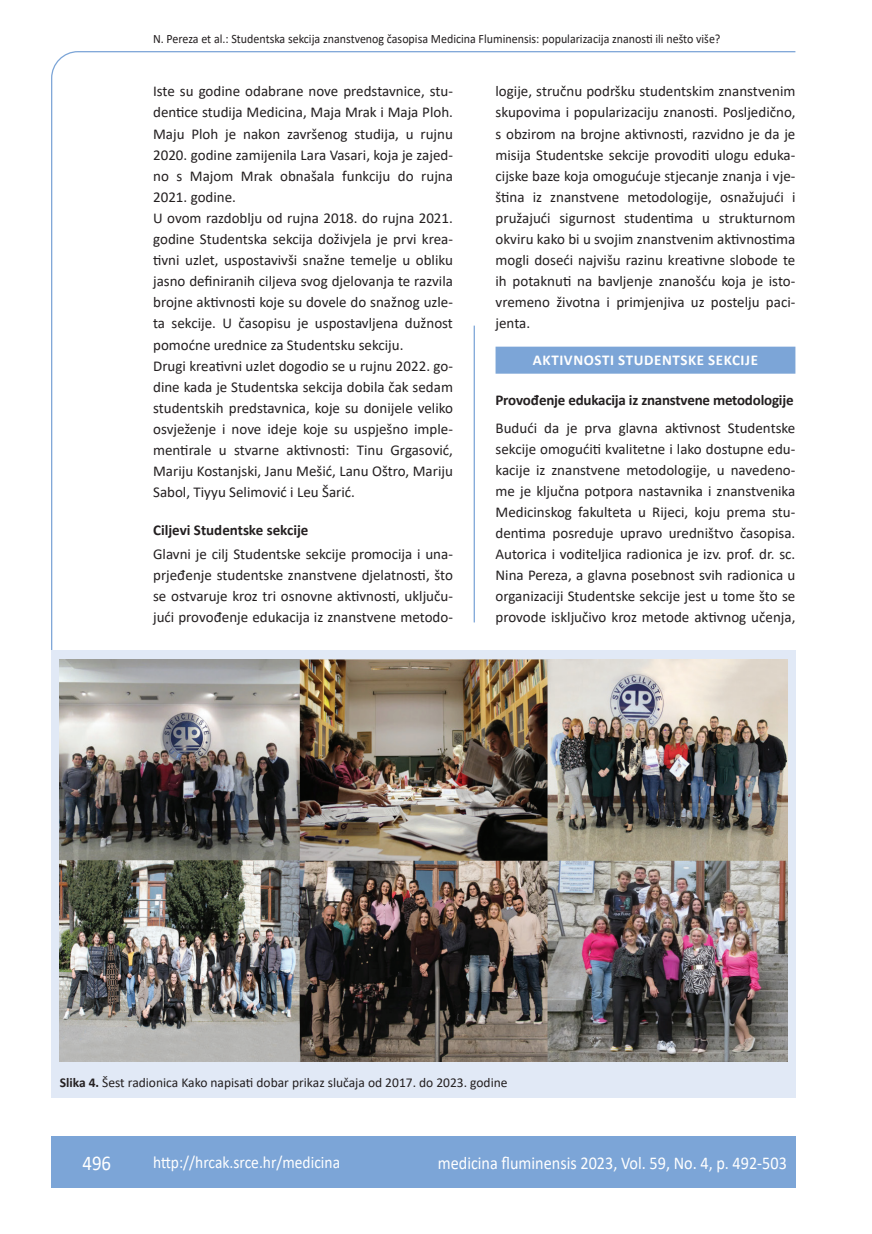
<style>
.page{position:relative;width:872px;height:1234px;background:#fff}
.page>*{position:absolute;margin:0;border:0;box-sizing:border-box;transform-origin:0 0}
.t1{font:21px "Calibri";color:#fff;scale:.9 1}
.t2{font:18px "Calibri";color:#fff;scale:.9 1}
.t3{font:17.25px "Calibri";color:#fff;scale:.9 1}
.osnovni_tekst{font:15px/21.1px "Calibri";color:#231f20;text-align:justify}
.podnaslov{font:700 15px "Calibri";letter-spacing:-.015em;color:#231f20}
.naslov_ruler{font:700 15px "Calibri";letter-spacing:.04em;color:#fff}
.potpis_slika{font:13.5px "Calibri";color:#231f20}
.glava{font:12.75px "Calibri";color:#231f20;scale:.94 1}
.s1{font-weight:700}
</style>
<div class="page">
<svg style="left:51px;top:51px;width:745px;height:600px"></svg>
<hr style="left:473px;top:325px;width:2px;height:297px;background:#7ca5d7">
<div style="left:51px;top:1135px;width:744px;height:51px;background:#7ca5d7"></div>
<div style="left:495px;top:346px;width:300px;height:27px;background:#7ca5d7"></div>
<div style="left:51px;top:650px;width:744px;height:447px;background:#e1e9f6"></div>
<img style="left:60px;top:659px;width:727px;height:402px">
<p class="glava" style="left:153px;top:29px;width:605px">N. Pereza et al.: Studentska sekcija znanstvenog časopisa Medicina Fluminensis: popularizacija znanosti ili nešto više?</p>
<p class="osnovni_tekst" style="left:153px;top:80px;width:301px">Iste su godine odabrane nove predstavnice, stu&shy;dentice studija Medicina, Maja Mrak i Maja Ploh.<br>Maju Ploh je nakon završenog studija, u rujnu 2020. godine zamijenila Lara Vasari, koja je zajed&shy;no s Majom Mrak obnašala funkciju do rujna 2021. godine.</p>
<p class="osnovni_tekst" style="left:153px;top:207px;width:301px">U ovom razdoblju od rujna 2018. do rujna 2021. godine Studentska sekcija doživjela je prvi krea&shy;tivni uzlet, uspostavivši snažne temelje u obliku jasno definiranih ciljeva svog djelovanja te razvila brojne aktivnosti koje su dovele do snažnog uzle&shy;ta sekcije. U časopisu je uspostavljena dužnost pomoćne urednice za Studentsku sekciju.</p>
<p class="osnovni_tekst" style="left:153px;top:354px;width:301px">Drugi kreativni uzlet dogodio se u rujnu 2022. go&shy;dine kada je Studentska sekcija dobila čak sedam studentskih predstavnica, koje su donijele veliko osvježenje i nove ideje koje su uspješno imple&shy;mentirale u stvarne aktivnosti: Tinu Grgasović, Mariju Kostanjski, Janu Mešić, Lanu Oštro, Mariju Sabol, Tiyyu Selimović i Leu Šarić.</p>
<p class="podnaslov" style="left:153px;top:519px;width:157px">Ciljevi Studentske sekcije</p>
<p class="osnovni_tekst" style="left:153px;top:543px;width:301px">Glavni je cilj Studentske sekcije promocija i una&shy;prjeđenje studentske znanstvene djelatnosti, što se ostvaruje kroz tri osnovne aktivnosti, uključu&shy;jući provođenje edukacija iz znanstvene metodo-</p>
<p class="osnovni_tekst" style="left:495px;top:80px;width:301px">logije, stručnu podršku studentskim znanstvenim skupovima i popularizaciju znanosti. Posljedično, s obzirom na brojne aktivnosti, razvidno je da je misija Studentske sekcije provoditi ulogu eduka&shy;cijske baze koja omogućuje stjecanje znanja i vje&shy;ština iz znanstvene metodologije, osnažujući i pružajući sigurnost studentima u strukturnom okviru kako bi u svojim znanstvenim aktivnostima mogli doseći najvišu razinu kreativne slobode te ih potaknuti na bavljenje znanošću koja je isto&shy;vremeno životna i primjenjiva uz postelju paci&shy;jenta.</p>
<p class="naslov_ruler" style="left:533px;top:350px;width:227px">AKTIVNOSTI STUDENTSKE SEKCIJE</p>
<p class="podnaslov" style="left:495px;top:389px;width:299px">Provođenje edukacija iz znanstvene metodologije</p>
<p class="osnovni_tekst" style="left:495px;top:416px;width:301px">Budući da je prva glavna aktivnost Studentske sekcije omogućiti kvalitetne i lako dostupne edu&shy;kacije iz znanstvene metodologije, u navedeno&shy;me je ključna potpora nastavnika i znanstvenika Medicinskog fakulteta u Rijeci, koju prema stu&shy;dentima posreduje upravo uredništvo časopisa.<br>Autorica i voditeljica radionica je izv. prof. dr. sc.<br>Nina Pereza, a glavna posebnost svih radionica u organizaciji Studentske sekcije jest u tome što se provode isključivo kroz metode aktivnog učenja,</p>
<p class="potpis_slika" style="left:60px;top:1072px;width:449px"><span class="s1">Slika 4.</span> Šest radionica Kako napisati dobar prikaz slučaja od 2017. do 2023. godine</p>
<p class="t1" style="left:82px;top:1147px;width:33px">496</p>
<p class="t3" style="left:153px;top:1149px;width:209px">http://hrcak.srce.hr/medicina</p>
<p class="t2" style="left:438px;top:1149px;width:389px">medicina fluminensis 2023, Vol. 59, No. 4, p. 492-503</p>
</div>
